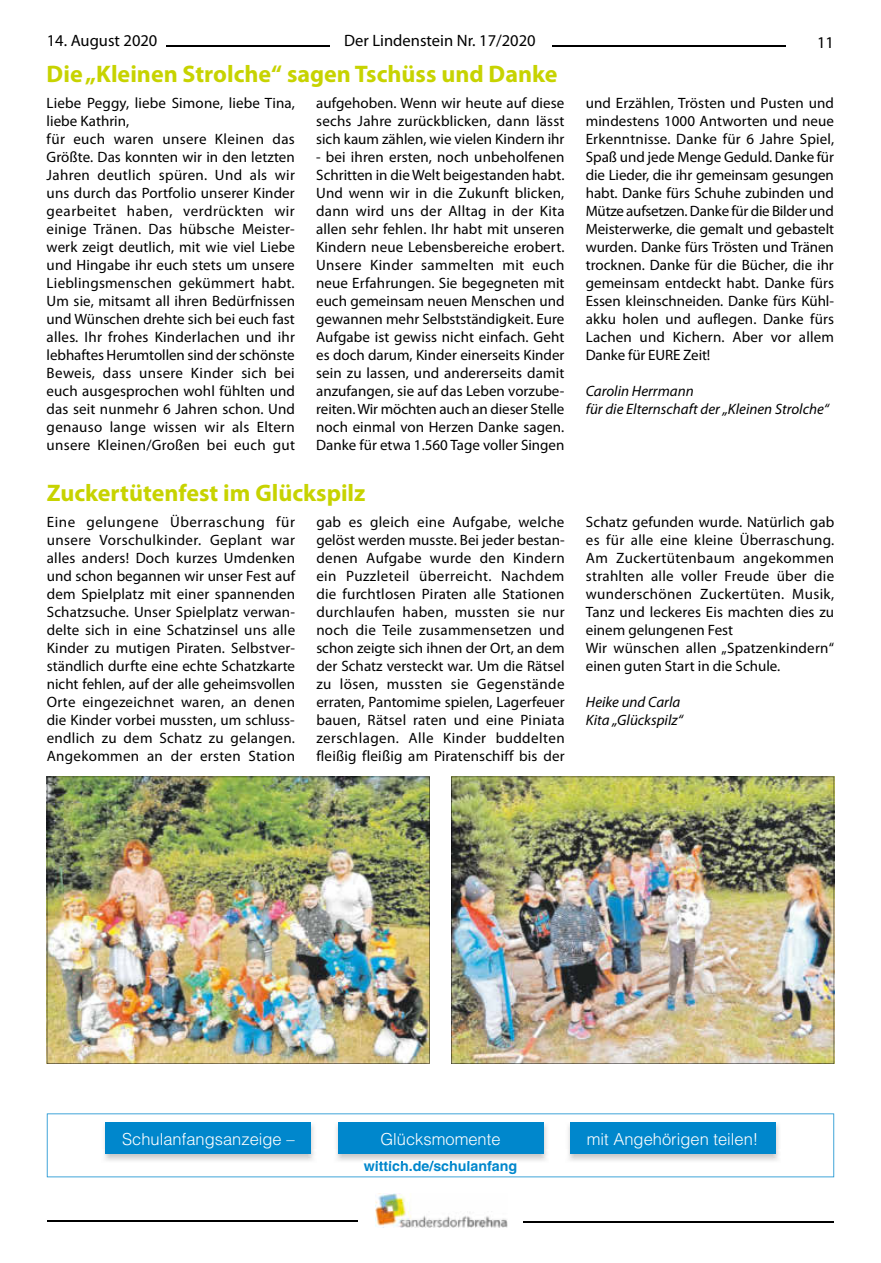
<style>
.page{position:relative;width:881px;height:1263px;background:#fff}
.page>*{position:absolute;margin:0;border:0;box-sizing:border-box;transform-origin:0 0}
.t1{font:700 24px "Myriad Pro";color:#c7d300}
.t2{font:300 16.5px "Helvetica LT";color:#fff}
.t3{font:16.5px "Myriad Pro";color:#000}
.t4{font:15px/18px "Myriad Pro";letter-spacing:.01em;color:#000;text-align:justify}
.t5{font:italic 15px/18px "Myriad Pro";color:#000}
.t6{font:700 14.25px "Helvetica LT";color:#0087cc}
</style>
<div class="page">
<hr style="left:47px;top:45px;width:282px;height:2px;background:#000">
<div style="left:47px;top:33px;width:119px;height:15px;background:#fff"></div>
<hr style="left:552px;top:45px;width:233px;height:1px;background:#000">
<hr style="left:47px;top:1220px;width:310px;height:2px;background:#000">
<hr style="left:523px;top:1221px;width:310px;height:1px;background:#000">
<img style="left:375px;top:1193px;width:132px;height:35px">
<img style="left:47px;top:777px;width:382px;height:286px">
<img style="left:451px;top:777px;width:382px;height:287px">
<svg style="left:47px;top:1113px;width:786px;height:64px"></svg>
<img style="left:101px;top:1122px;width:215px;height:41px">
<div style="left:106px;top:1122px;width:205px;height:32px;background:#0087cc"></div>
<img style="left:333px;top:1122px;width:215px;height:41px">
<img style="left:364px;top:1161px;width:152px;height:2px">
<div style="left:338px;top:1122px;width:205px;height:32px;background:#0087cc"></div>
<img style="left:565px;top:1122px;width:215px;height:41px">
<div style="left:569px;top:1122px;width:206px;height:32px;background:#0087cc"></div>
<p class="t3" style="left:47px;top:30px;width:112px">14. August 2020</p>
<p class="t3" style="left:344px;top:31px;width:193px">Der Lindenstein Nr. 17/2020</p>
<p class="t3" style="left:816px;top:32px;width:18px">11</p>
<h1 class="t1" style="left:47px;top:58px;width:512px">Die „Kleinen Strolche“ sagen Tschüss und Danke</h1>
<p class="t4" style="left:47px;top:94px;width:250px;text-align:left">Liebe Peggy, liebe Simone, liebe Tina, liebe Kathrin,<br>für euch waren unsere Kleinen das Größte. Das konnten wir in den letzten Jahren deutlich spüren. Und als wir uns durch das Portfolio unserer Kinder gearbeitet haben, verdrückten wir einige Tränen. Das hübsche Meister&shy;werk zeigt deutlich, mit wie viel Liebe und Hingabe ihr euch stets um unsere Lieblingsmenschen gekümmert habt.<br>Um sie, mitsamt all ihren Bedürfnissen und Wünschen drehte sich bei euch fast alles. Ihr frohes Kinderlachen und ihr lebhaftes Herumtollen sind der schönste Beweis, dass unsere Kinder sich bei euch ausgesprochen wohl fühlten und das seit nunmehr 6 Jahren schon. Und genauso lange wissen wir als Eltern unsere Kleinen/Großen bei euch gut</p>
<p class="t4" style="left:316px;top:94px;width:250px">aufgehoben. Wenn wir heute auf diese sechs Jahre zurückblicken, dann lässt sich kaum zählen, wie vielen Kindern ihr</p>
<p class="t4" style="left:316px;top:148px;width:250px">- bei ihren ersten, noch unbeholfenen Schritten in die Welt beigestanden habt.<br>Und wenn wir in die Zukunft blicken, dann wird uns der Alltag in der Kita allen sehr fehlen. Ihr habt mit unseren Kindern neue Lebensbereiche erobert.<br>Unsere Kinder sammelten mit euch neue Erfahrungen. Sie begegneten mit euch gemeinsam neuen Menschen und gewannen mehr Selbstständigkeit. Eure Aufgabe ist gewiss nicht einfach. Geht es doch darum, Kinder einerseits Kinder sein zu lassen, und andererseits damit anzufangen, sie auf das Leben vorzube&shy;reiten. Wir möchten auch an dieser Stelle noch einmal von Herzen Danke sagen.<br>Danke für etwa 1.560 Tage voller Singen</p>
<p class="t4" style="left:585px;top:94px;width:250px">und Erzählen, Trösten und Pusten und mindestens 1000 Antworten und neue Erkenntnisse. Danke für 6 Jahre Spiel, Spaß und jede Menge Geduld. Danke für die Lieder, die ihr gemeinsam gesungen habt. Danke fürs Schuhe zubinden und Mütze aufsetzen. Danke für die Bilder und Meisterwerke, die gemalt und gebastelt wurden. Danke fürs Trösten und Tränen trocknen. Danke für die Bücher, die ihr gemeinsam entdeckt habt. Danke fürs Essen kleinschneiden. Danke fürs Kühl&shy;akku holen und auflegen. Danke fürs Lachen und Kichern. Aber vor allem Danke für EURE Zeit!</p>
<p class="t5" style="left:585px;top:382px;width:245px">Carolin Herrmann<br>für die Elternschaft der „Kleinen Strolche“</p>
<h1 class="t1" style="left:47px;top:477px;width:320px">Zuckertütenfest im Glückspilz</h1>
<p class="t4" style="left:47px;top:513px;width:250px">Eine gelungene Überraschung für unsere Vorschulkinder. Geplant war alles anders! Doch kurzes Umdenken und schon begannen wir unser Fest auf dem Spielplatz mit einer spannenden Schatzsuche. Unser Spielplatz verwan&shy;delte sich in eine Schatzinsel uns alle Kinder zu mutigen Piraten. Selbstver&shy;ständlich durfte eine echte Schatzkarte nicht fehlen, auf der alle geheimsvollen Orte eingezeichnet waren, an denen die Kinder vorbei mussten, um schluss&shy;endlich zu dem Schatz zu gelangen.<br>Angekommen an der ersten Station</p>
<p class="t4" style="left:316px;top:513px;width:250px">gab es gleich eine Aufgabe, welche gelöst werden musste. Bei jeder bestan&shy;denen Aufgabe wurde den Kindern ein Puzzleteil überreicht. Nachdem die furchtlosen Piraten alle Stationen durchlaufen haben, mussten sie nur noch die Teile zusammensetzen und schon zeigte sich ihnen der Ort, an dem der Schatz versteckt war. Um die Rätsel zu lösen, mussten sie Gegenstände erraten, Pantomime spielen, Lagerfeuer bauen, Rätsel raten und eine Piniata zerschlagen. Alle Kinder buddelten fleißig fleißig am Piratenschiff bis der</p>
<p class="t4" style="left:585px;top:513px;width:250px;text-align:left">Schatz gefunden wurde. Natürlich gab es für alle eine kleine Überraschung.<br>Am Zuckertütenbaum angekommen strahlten alle voller Freude über die wunderschönen Zuckertüten. Musik, Tanz und leckeres Eis machten dies zu einem gelungenen Fest<br>Wir wünschen allen „Spatzenkindern“ einen guten Start in die Schule.</p>
<p class="t5" style="left:585px;top:693px;width:98px">Heike und Carla<br>Kita „Glückspilz“</p>
<p class="t2" style="left:122px;top:1129px;width:174px">Schulanfangsanzeige –</p>
<p class="t2" style="left:380px;top:1129px;width:122px">Glücksmomente</p>
<p class="t2" style="left:586px;top:1129px;width:173px">mit Angehörigen teilen!</p>
<p class="t6" style="left:363px;top:1157px;width:155px">wittich.de/schulanfang</p>
</div>
